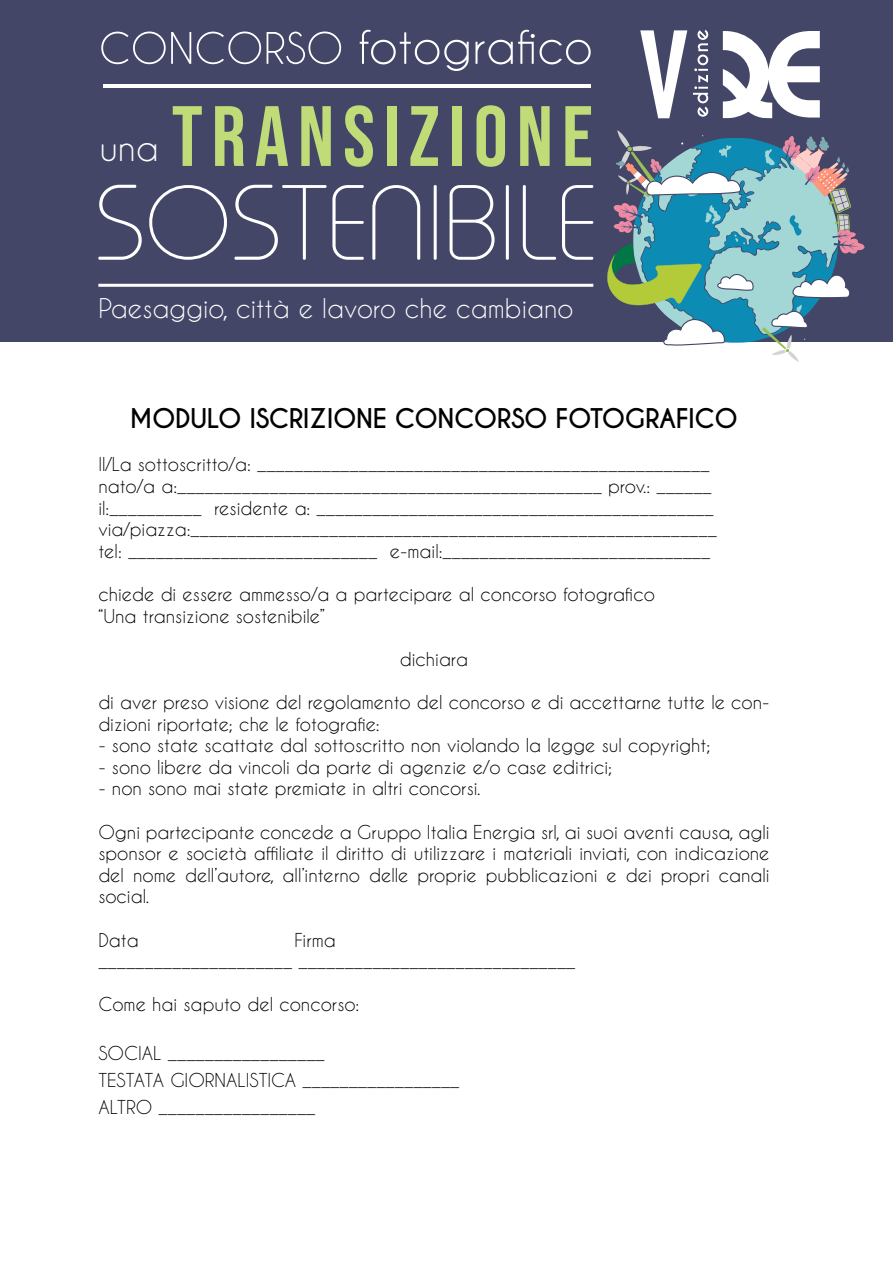
<style>
.page{position:relative;width:893px;height:1263px;background:#fff}
.page>*{position:absolute;margin:0;border:0;box-sizing:border-box;transform-origin:0 0}
.t1{font:34.5px "Caviar Dreams";color:#fff}
.t2{font:700 25.5px "Caviar Dreams";letter-spacing:-.02em;color:#000}
.t3{font:25.5px "Caviar Dreams";color:#fff}
.t4{font:18px/21.6px "Caviar Dreams";color:#000}
</style>
<div class="page">
<div style="left:0;top:0;width:893px;height:341px;background:#434666"></div>
<svg style="left:98px;top:30px;width:766px;height:332px"></svg>
<h1 class="t1" style="left:99px;top:127px;width:61px">una</h1>
<h2 class="t3" style="left:98px;top:293px;width:476px">Paesaggio, città e lavoro che cambiano</h2>
<h2 class="t2" style="left:130px;top:403px;width:610px">MODULO ISCRIZIONE CONCORSO FOTOGRAFICO</h2>
<p class="t4" style="left:98px;top:453px;width:620px">Il/La sottoscritto/a: _________________________________________________ nato/a a:______________________________________________ prov.: ______ il:__________ residente a: ___________________________________________ via/piazza:_________________________________________________________ tel: ___________________________ e-mail:_____________________________</p>
<p class="t4" style="left:98px;top:583px;width:558px">chiede di essere ammesso/a a partecipare al concorso fotografico “Una transizione sostenibile”</p>
<p class="t4" style="left:400px;top:648px;width:70px">dichiara</p>
<p class="t4" style="left:98px;top:691px;width:673px">di aver preso visione del regolamento del concorso e di accettarne tutte le con&shy;dizioni riportate; che le fotografie:</p>
<p class="t4" style="left:98px;top:734px;width:614px">- sono state scattate dal sottoscritto non violando la legge sul copyright;</p>
<p class="t4" style="left:98px;top:756px;width:516px">- sono libere da vincoli da parte di agenzie e/o case editrici;</p>
<p class="t4" style="left:98px;top:777px;width:384px">- non sono mai state premiate in altri concorsi.</p>
<p class="t4" style="left:98px;top:821px;width:673px;text-align:justify">Ogni partecipante concede a Gruppo Italia Energia srl, ai suoi aventi causa, agli sponsor e società affiliate il diritto di utilizzare i materiali inviati, con indicazione del nome dell’autore, all’interno delle proprie pubblicazioni e dei propri canali social.</p>
<p class="t4" style="left:98px;top:929px;width:42px">Data</p>
<p class="t4" style="left:98px;top:929px;width:479px;text-indent:196px">Firma<br>_____________________ ______________________________</p>
<p class="t4" style="left:98px;top:993px;width:262px">Come hai saputo del concorso:</p>
<p class="t4" style="left:98px;top:1039px;width:363px;line-height:27px">SOCIAL _________________<br>TESTATA GIORNALISTICA _________________<br>ALTRO _________________</p>
</div>
